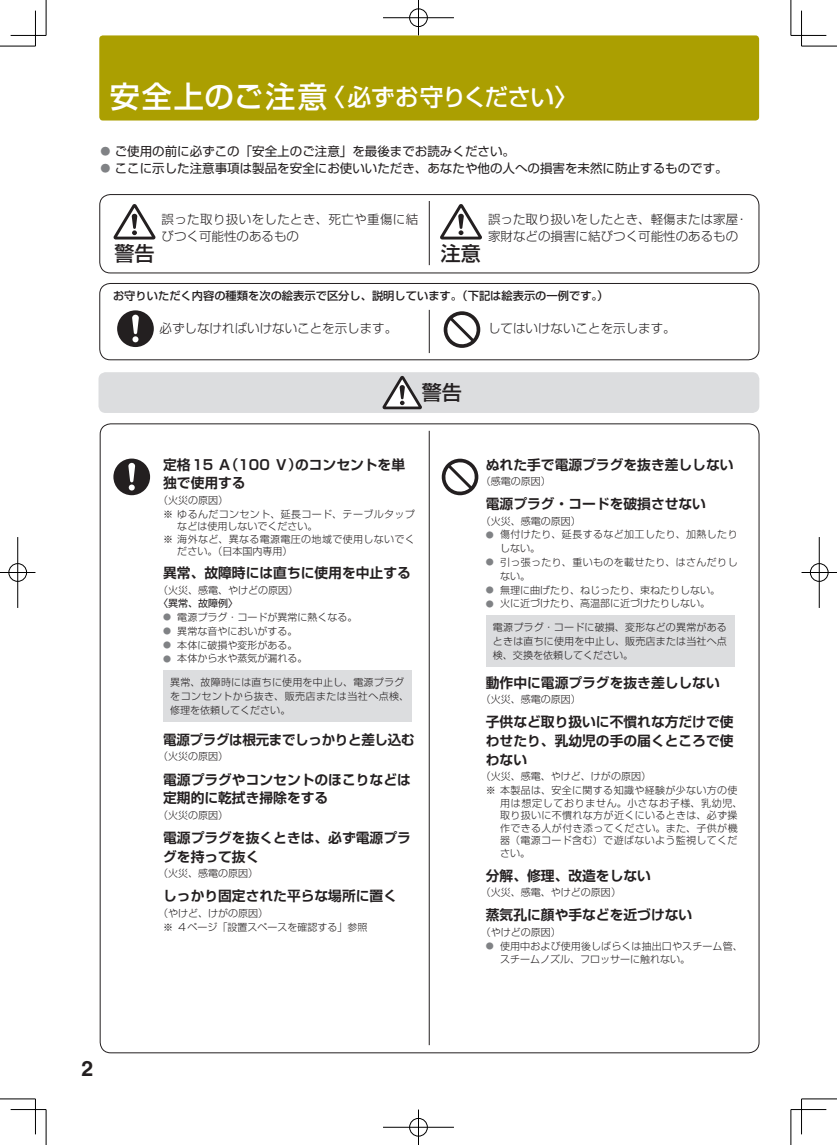
<style>
.page{position:relative;width:837px;height:1145px;background:#fff}
.page>*{position:absolute;margin:0;border:0;box-sizing:border-box;transform-origin:0 0}
.t1{font:500 23.75px "Shin Go Pr 5";letter-spacing:-.035em;color:#fff}
.t2{font:700 21.25px "Helvetica";color:#231f20}
.t3{font:500 20px "Shin Go Pr 5";color:#231f20}
.t4{font:700 13.75px/18.8px "Shin Go Pr 5 De";color:#231f20}
.t5{font:700 13.75px "Shin Go Pr 5 De";letter-spacing:-.02em;color:#231f20}
.t6{font:12.5px "Shin Go Pr 5";color:#231f20}
.t7{font:300 12.5px/16.9px "Shin Go Pr 5";color:#231f20}
.t8{font:300 12.5px/16.9px "Shin Go Pr 5";letter-spacing:.03em;color:#231f20}
.t9{font:500 11.25px "Shin Go Pr 5";color:#231f20}
.t10{font:300 10px/13.8px "Shin Go Pr 5";letter-spacing:.01em;color:#231f20}
.t11{font:300 10px/13.8px "Shin Go Pr 5";letter-spacing:.035em;color:#231f20}
.t12{font:10px "Shin Go Pr 5";color:#231f20}
.s1{font-size:30px}
.s2{font-weight:300;font-size:10px;color:#808285}
.s3{font-size:8px;color:#808285}
</style>
<div class="page">
<div style="left:99px;top:283px;width:660px;height:77px;border:1px solid #231f20;border-radius:11px"></div>
<div style="left:99px;top:194px;width:660px;height:79px;border:1px solid #231f20;border-radius:11px"></div>
<hr style="left:429px;top:201px;width:1px;height:64px;background:#231f20">
<hr style="left:429px;top:310px;width:1px;height:43px;background:#231f20">
<hr style="left:429px;top:431px;width:1px;height:614px;background:#231f20">
<div style="left:98px;top:372px;width:661px;height:41px;background:#dcdddf;border-radius:7px"></div>
<svg style="left:382px;top:376px;width:40px;height:33px"></svg>
<svg style="left:113px;top:204px;width:42px;height:35px"></svg>
<svg style="left:440px;top:204px;width:42px;height:35px"></svg>
<svg style="left:117px;top:310px;width:37px;height:37px"></svg>
<svg style="left:443px;top:311px;width:37px;height:37px"></svg>
<div style="left:163px;top:670px;width:248px;height:52px;background:#dcdddf"></div>
<div style="left:485px;top:615px;width:248px;height:52px;background:#dcdddf"></div>
<svg style="left:113px;top:458px;width:37px;height:37px"></svg>
<svg style="left:441px;top:458px;width:37px;height:37px"></svg>
<div style="left:99px;top:35px;width:659px;height:85px;background:#ab9f01;border-radius:4px"></div>
<hr style="left:0;top:46px;width:35px;height:1px;background:#000">
<hr style="left:801px;top:46px;width:35px;height:1px;background:#000">
<hr style="left:0;top:1098px;width:35px;height:1px;background:#000">
<hr style="left:801px;top:1098px;width:35px;height:1px;background:#000">
<hr style="left:46px;top:0;width:1px;height:35px;background:#000">
<hr style="left:46px;top:1109px;width:1px;height:35px;background:#000">
<hr style="left:790px;top:0;width:1px;height:35px;background:#000">
<hr style="left:790px;top:1109px;width:1px;height:35px;background:#000">
<hr style="left:11px;top:35px;width:35px;height:1px;background:#000">
<hr style="left:790px;top:35px;width:36px;height:1px;background:#000">
<hr style="left:11px;top:1109px;width:35px;height:1px;background:#000">
<hr style="left:790px;top:1109px;width:36px;height:1px;background:#000">
<hr style="left:35px;top:11px;width:1px;height:35px;background:#000">
<hr style="left:35px;top:1098px;width:1px;height:36px;background:#000">
<hr style="left:801px;top:11px;width:1px;height:35px;background:#000">
<hr style="left:801px;top:1098px;width:1px;height:36px;background:#000">
<div style="left:408px;top:8px;width:20px;height:19px;border:2px solid #fff;border-radius:50%"></div>
<hr style="left:383px;top:17px;width:71px;height:2px;background:#fff">
<hr style="left:417px;top:0;width:2px;height:35px;background:#fff">
<div style="left:409px;top:9px;width:18px;height:18px;border:1px solid #000;border-radius:50%"></div>
<hr style="left:383px;top:18px;width:71px;height:1px;background:#000">
<hr style="left:418px;top:0;width:1px;height:35px;background:#000">
<div style="left:408px;top:1117px;width:20px;height:20px;border:2px solid #fff;border-radius:50%"></div>
<hr style="left:383px;top:1126px;width:71px;height:2px;background:#fff">
<hr style="left:417px;top:1109px;width:2px;height:35px;background:#fff">
<div style="left:409px;top:1118px;width:18px;height:18px;border:1px solid #000;border-radius:50%"></div>
<hr style="left:383px;top:1127px;width:71px;height:1px;background:#000">
<hr style="left:418px;top:1109px;width:1px;height:35px;background:#000">
<div style="left:8px;top:562px;width:19px;height:20px;border:2px solid #fff;border-radius:50%"></div>
<hr style="left:0;top:571px;width:35px;height:2px;background:#fff">
<hr style="left:17px;top:537px;width:2px;height:71px;background:#fff">
<div style="left:9px;top:563px;width:18px;height:18px;border:1px solid #000;border-radius:50%"></div>
<hr style="left:0;top:572px;width:35px;height:1px;background:#000">
<hr style="left:18px;top:537px;width:1px;height:71px;background:#000">
<div style="left:809px;top:562px;width:19px;height:20px;border:2px solid #fff;border-radius:50%"></div>
<hr style="left:801px;top:571px;width:35px;height:2px;background:#fff">
<div style="left:809px;top:563px;width:19px;height:18px;border:1px solid #000;border-radius:50%"></div>
<hr style="left:801px;top:572px;width:35px;height:1px;background:#000">
<hr style="left:818px;top:537px;width:1px;height:71px;background:#000">
<h1 class="t1" style="left:110px;top:77px;width:469px"><span class="s1">安全上のご注意</span>〈必ずお守りください〉</h1>
<p class="t6" style="left:100px;top:141px;width:416px"><span class="s2">●</span> ご使用の前に必ずこの「安全上のご注意」を最後までお読みください。</p>
<p class="t6" style="left:100px;top:158px;width:628px"><span class="s2">●</span> ここに示した注意事項は製品を安全にお使いいただき、あなたや他の人への損害を未然に防止するものです。</p>
<p class="t8" style="left:161px;top:209px;width:258px">誤った取り扱いをしたとき、死亡や重傷に結びつく可能性のあるもの</p>
<p class="t7" style="left:488px;top:209px;width:261px">誤った取り扱いをしたとき、軽傷または家屋・家財などの損害に結びつく可能性のあるもの</p>
<h3 class="t3" style="left:114px;top:236px;width:41px">警告</h3>
<h3 class="t3" style="left:441px;top:236px;width:41px">注意</h3>
<p class="t9" style="left:113px;top:287px;width:497px">お守りいただく内容の種類を次の絵表示で区分し、説明しています。（下記は絵表示の一例です。）</p>
<p class="t7" style="left:159px;top:318px;width:239px">必ずしなければいけないことを示します。</p>
<p class="t7" style="left:488px;top:318px;width:189px">してはいけないことを示します。</p>
<h3 class="t3" style="left:422px;top:376px;width:41px">警告</h3>
<h3 class="t4" style="left:163px;top:454px;width:243px">定格15 Ａ（100 Ｖ）のコンセントを単独で使用する</h3>
<p class="t11" style="left:163px;top:492px;width:253px;text-indent:-5px">（火災の原因）<br>※ ゆるんだコンセント、延長コード、テーブルタップ</p>
<p class="t10" style="left:177px;top:518px;width:141px">などは使用しないでください。</p>
<p class="t11" style="left:163px;top:531px;width:253px">※ 海外など、異なる電源電圧の地域で使用しないでく</p>
<p class="t10" style="left:177px;top:543px;width:116px">ださい。（日本国内専用）</p>
<h3 class="t4" style="left:163px;top:562px;width:249px">異常、故障時には直ちに使用を中止する</h3>
<p class="t10" style="left:158px;top:582px;width:141px">（火災、感電、やけどの原因）</p>
<p class="t12" style="left:158px;top:595px;width:81px">〈異常、故障例〉</p>
<p class="t10" style="left:163px;top:609px;width:196px"><span class="s3">●</span> 電源プラグ・コードが異常に熱くなる。</p>
<p class="t10" style="left:163px;top:623px;width:136px"><span class="s3">●</span> 異常な音やにおいがする。</p>
<p class="t10" style="left:163px;top:637px;width:136px"><span class="s3">●</span> 本体に破損や変形がある。</p>
<p class="t10" style="left:163px;top:650px;width:146px"><span class="s3">●</span> 本体から水や蒸気が漏れる。</p>
<p class="t10" style="left:170px;top:675px;width:240px">異常、故障時には直ちに使用を中止し、電源プラグをコンセントから抜き、販売店または当社へ点検、修理を依頼してください。</p>
<h3 class="t5" style="left:163px;top:728px;width:253px">電源プラグは根元までしっかりと差し込む</h3>
<p class="t10" style="left:158px;top:749px;width:71px">（火災の原因）</p>
<h3 class="t4" style="left:163px;top:768px;width:249px">電源プラグやコンセントのほこりなどは定期的に乾拭き掃除をする</h3>
<p class="t10" style="left:158px;top:807px;width:71px">（火災の原因）</p>
<h3 class="t4" style="left:163px;top:827px;width:249px">電源プラグを抜くときは、必ず電源プラグを持って抜く</h3>
<p class="t10" style="left:158px;top:865px;width:101px">（火災、感電の原因）</p>
<h3 class="t4" style="left:163px;top:885px;width:235px">しっかり固定された平らな場所に置く</h3>
<p class="t10" style="left:163px;top:905px;width:206px;text-indent:-5px">（やけど、けがの原因）<br>※ ４ページ「設置スペースを確認する」参照</p>
<h3 class="t4" style="left:485px;top:454px;width:249px">ぬれた手で電源プラグを抜き差ししない</h3>
<p class="t10" style="left:480px;top:473px;width:71px">（感電の原因）</p>
<h3 class="t4" style="left:485px;top:493px;width:221px">電源プラグ・コードを破損させない</h3>
<p class="t10" style="left:480px;top:513px;width:101px">（火災、感電の原因）</p>
<p class="t11" style="left:500px;top:527px;width:239px;text-indent:-14px"><span class="s3">●</span> 傷付けたり、延長するなど加工したり、加熱したりしない。</p>
<p class="t11" style="left:500px;top:554px;width:239px;text-indent:-14px"><span class="s3">●</span> 引っ張ったり、重いものを載せたり、はさんだりしない。</p>
<p class="t10" style="left:485px;top:582px;width:236px"><span class="s3">●</span> 無理に曲げたり、ねじったり、束ねたりしない。</p>
<p class="t10" style="left:485px;top:595px;width:226px"><span class="s3">●</span> 火に近づけたり、高温部に近づけたりしない。</p>
<p class="t10" style="left:493px;top:620px;width:235px;text-align:justify">電源プラグ・コードに破損、変形などの異常があるときは直ちに使用を中止し、販売店または当社へ点検、交換を依頼してください。</p>
<h3 class="t4" style="left:485px;top:672px;width:235px">動作中に電源プラグを抜き差ししない</h3>
<p class="t10" style="left:480px;top:691px;width:101px">（火災、感電の原因）</p>
<h3 class="t4" style="left:485px;top:711px;width:249px;text-align:justify">子供など取り扱いに不慣れな方だけで使わせたり、乳幼児の手の届くところで使わない</h3>
<p class="t11" style="left:485px;top:768px;width:253px;text-indent:-5px">（火災、感電、やけど、けがの原因）<br>※ 本製品は、安全に関する知識や経験が少ない方の使</p>
<p class="t11" style="left:500px;top:795px;width:244px;line-height:12.5px">用は想定しておりません。小さなお子様、乳幼児、取り扱いに不慣れな方が近くにいるときは、必ず操作できる人が付き添ってください。また、子供が機器（電源コード含む）で遊ばないよう監視してください。</p>
<h3 class="t4" style="left:485px;top:865px;width:166px">分解、修理、改造をしない</h3>
<p class="t10" style="left:480px;top:884px;width:141px">（火災、感電、やけどの原因）</p>
<h3 class="t4" style="left:485px;top:904px;width:208px">蒸気孔に顔や手などを近づけない</h3>
<p class="t10" style="left:480px;top:924px;width:81px">（やけどの原因）</p>
<p class="t10" style="left:500px;top:938px;width:244px;text-indent:-14px"><span class="s3">●</span> 使用中および使用後しばらくは抽出口やスチーム管、スチームノズル、フロッサーに触れない。</p>
<h2 class="t2" style="left:81px;top:1055px;width:13px">2</h2>
</div>
